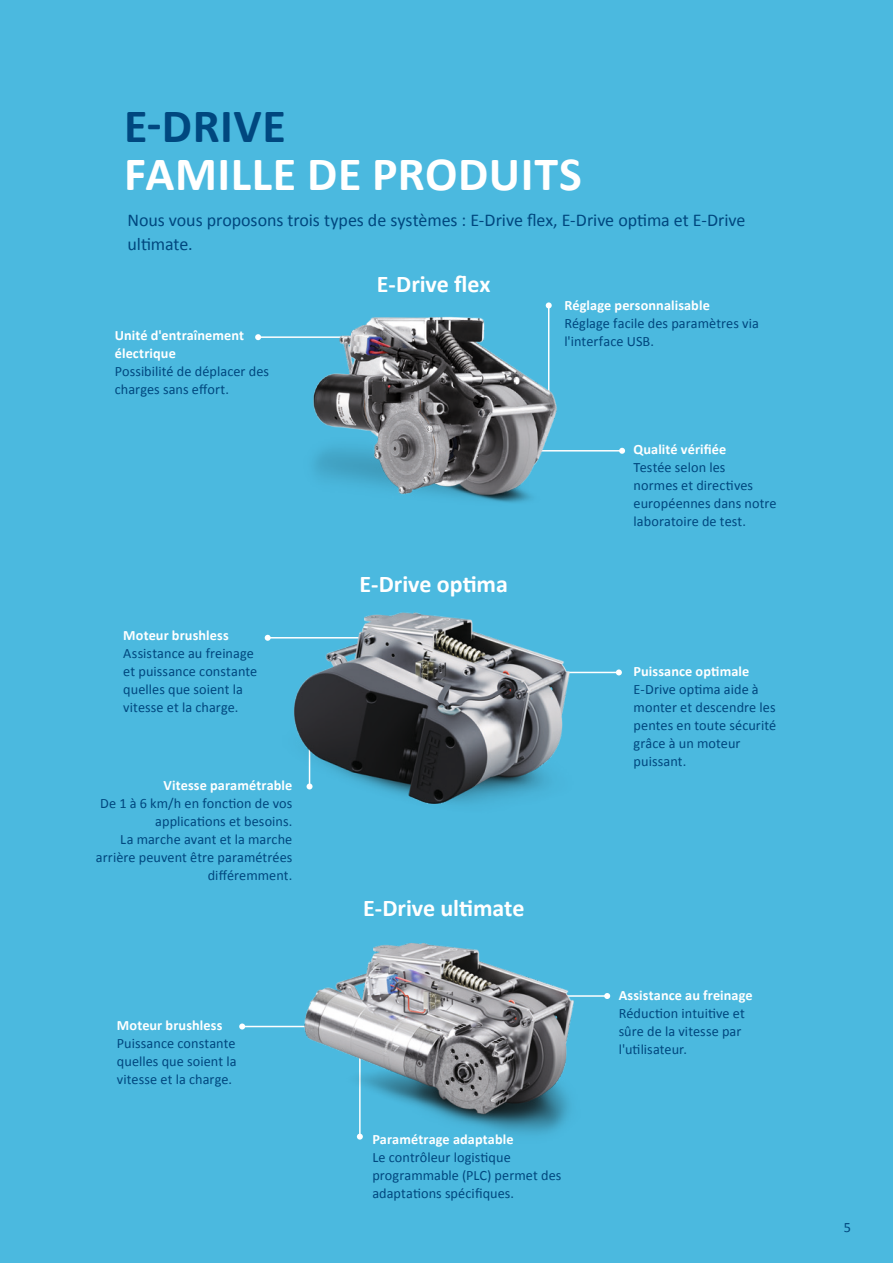
<style>
.page{position:relative;width:893px;height:1263px;background:#4bb9df}
.page>*{position:absolute;margin:0;border:0;box-sizing:border-box;transform-origin:0 0}
.t1{font:700 48px "Calibri";letter-spacing:.01em;color:#fff}
.t2{font:700 48px "Calibri";letter-spacing:.01em;color:#00477f}
.t3{font:700 24px "Calibri";letter-spacing:-.005em;color:#fff}
.t4{font:18px/24px "Calibri";letter-spacing:-.005em;color:#00477f}
.t5{font:14.25px/18px "Calibri";letter-spacing:.005em;color:#00477f}
.t6{font:700 14.25px/18px "Calibri";letter-spacing:.01em;color:#fff}
</style>
<div class="page">
<hr style="left:486px;top:672px;width:133px;height:1px;background:#fff">
<svg style="left:616px;top:669px;width:6px;height:6px"></svg>
<hr style="left:525px;top:450px;width:97px;height:1px;background:#fff">
<svg style="left:619px;top:448px;width:6px;height:6px"></svg>
<hr style="left:268px;top:637px;width:97px;height:1px;background:#fff">
<svg style="left:265px;top:635px;width:6px;height:6px"></svg>
<hr style="left:258px;top:336px;width:97px;height:2px;background:#fff">
<svg style="left:255px;top:334px;width:6px;height:6px"></svg>
<img style="left:279px;top:612px;width:309px;height:192px">
<img style="left:284px;top:302px;width:299px;height:201px">
<hr style="left:550px;top:995px;width:57px;height:2px;background:#fff">
<svg style="left:604px;top:993px;width:6px;height:6px"></svg>
<hr style="left:242px;top:1026px;width:97px;height:1px;background:#fff">
<svg style="left:239px;top:1023px;width:6px;height:6px"></svg>
<img style="left:288px;top:943px;width:309px;height:197px">
<h1 class="t2" style="left:124px;top:96px;width:163px">E-DRIVE</h1>
<h1 class="t1" style="left:124px;top:144px;width:459px">FAMILLE DE PRODUITS</h1>
<p class="t4" style="left:128px;top:208px;width:619px">Nous vous proposons trois types de systèmes : E-Drive flex, E-Drive optima et E-Drive ultimate.</p>
<p class="t6" style="left:115px;top:327px;width:131px">Unité d'entraînement électrique</p>
<p class="t5" style="left:115px;top:363px;width:156px">Possibilité de déplacer des charges sans effort.</p>
<p class="t6" style="left:123px;top:627px;width:107px">Moteur brushless</p>
<p class="t5" style="left:123px;top:645px;width:136px">Assistance au freinage et puissance constante quelles que soient la vitesse et la charge.</p>
<p class="t6" style="left:164px;top:777px;width:130px">Vitesse paramétrable</p>
<p class="t5" style="left:96px;top:795px;width:198px;text-align:right">De 1 à 6 km/h en fonction de vos applications et besoins.<br>La marche avant et la marche arrière peuvent être paramétrées différemment.</p>
<p class="t6" style="left:117px;top:1017px;width:107px">Moteur brushless</p>
<p class="t5" style="left:117px;top:1035px;width:121px;text-align:justify">Puissance constante quelles que soient la vitesse et la charge.</p>
<h2 class="t3" style="left:377px;top:269px;width:115px">E-Drive flex</h2>
<h2 class="t3" style="left:360px;top:569px;width:150px">E-Drive optima</h2>
<p class="t6" style="left:564px;top:297px;width:147px">Réglage personnalisable</p>
<p class="t5" style="left:564px;top:315px;width:196px">Réglage facile des paramètres via l'interface USB.</p>
<p class="t6" style="left:634px;top:441px;width:94px">Qualité vérifiée</p>
<p class="t5" style="left:634px;top:459px;width:145px">Testée selon les<br>normes et directives européennes dans notre laboratoire de test.</p>
<p class="t6" style="left:634px;top:663px;width:117px">Puissance optimale</p>
<p class="t5" style="left:634px;top:681px;width:144px">E-Drive optima aide à monter et descendre les pentes en toute sécurité grâce à un moteur puissant.</p>
<h2 class="t3" style="left:363px;top:893px;width:163px">E-Drive ultimate</h2>
<p class="t6" style="left:619px;top:987px;width:136px">Assistance au freinage</p>
<p class="t5" style="left:619px;top:1005px;width:128px">Réduction intuitive et sûre de la vitesse par l'utilisateur.</p>
<p class="t6" style="left:372px;top:1131px;width:143px">Paramétrage adaptable</p>
<p class="t5" style="left:372px;top:1149px;width:191px">Le contrôleur logistique programmable (PLC) permet des adaptations spécifiques.</p>
<p class="t5" style="left:844px;top:1218px;width:9px">5</p>
</div>
